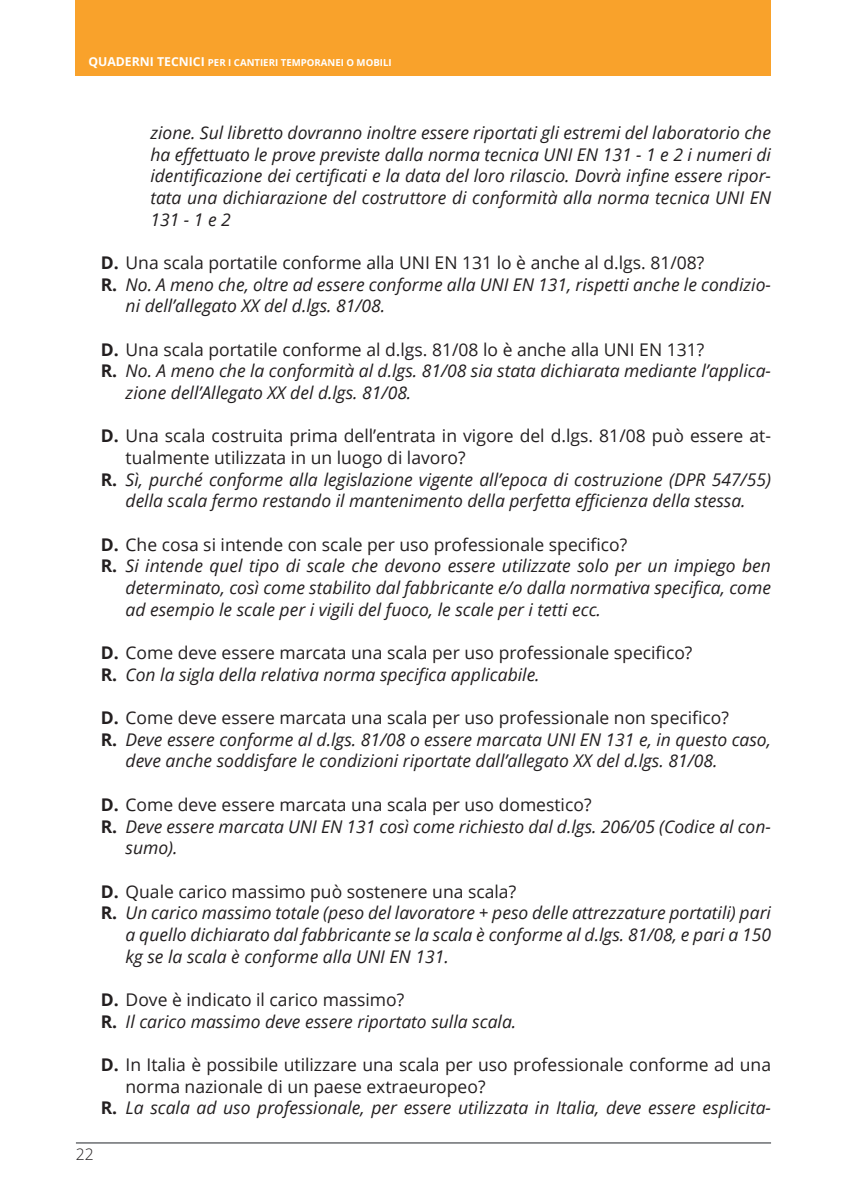
<style>
.page{position:relative;width:847px;height:1194px;background:#fff}
.page>*{position:absolute;margin:0;border:0;box-sizing:border-box;transform-origin:0 0}
.t1{font:italic 17.5px/21.7px "Open Sans";color:#231f20;text-align:justify}
.t2{font:17.5px/21.7px "Open Sans";color:#231f20}
.t3{font:300 15.75px "Open Sans";color:#231f20}
.t4{font:700 9.62px "Open Sans";color:#fff}
.s1{font-size:12.25px}
.s2{font-weight:700}
.s3{font-weight:700;font-style:normal}
.s4{font-style:italic}
.s5{font-style:normal}
</style>
<div class="page">
<div style="left:76px;top:0;width:694px;height:76px;background:#f9a22b"></div>
<hr style="left:76px;top:1142px;width:694px;height:1px;background:#808285">
<p class="t4" style="left:88px;top:56px;width:305px"><span class="s1">QUADERNI TECNICI</span> PER I CANTIERI TEMPORANEI O MOBILI</p>
<p class="t1" style="left:150px;top:121px;width:622px">zione. Sul libretto dovranno inoltre essere riportati gli estremi del laboratorio che ha effettuato le prove previste dalla norma tecnica UNI EN 131 - 1 e 2 i numeri di identificazione dei certificati e la data del loro rilascio. Dovrà infine essere ripor&shy;tata una dichiarazione del costruttore di conformità alla norma tecnica UNI EN 131 - 1 e 2</p>
<p class="t2" style="left:101px;top:251px;width:605px"><span class="s2">D.</span> Una scala portatile conforme alla UNI EN 131 lo è anche al d.lgs. 81/08?</p>
<p class="t1" style="left:101px;top:273px;width:671px"><span class="s3">R.</span> No. A meno che, oltre ad essere conforme alla UNI EN 131, rispetti anche le condizio-</p>
<p class="t1" style="left:125px;top:294px;width:261px">ni dell’allegato XX del d.lgs. 81/08.</p>
<p class="t2" style="left:101px;top:338px;width:605px"><span class="s2">D.</span> Una scala portatile conforme al d.lgs. 81/08 lo è anche alla UNI EN 131?</p>
<p class="t1" style="left:101px;top:359px;width:671px"><span class="s3">R.</span> No. A meno che la conformità al d.lgs. 81/08 sia stata dichiarata mediante l’applica-</p>
<p class="t1" style="left:125px;top:381px;width:287px">zione dell’Allegato XX del d.lgs. 81/08.</p>
<p class="t2" style="left:101px;top:425px;width:671px"><span class="s2">D.</span> Una scala costruita prima dell’entrata in vigore del d.lgs. 81/08 può essere at-</p>
<p class="t2" style="left:125px;top:446px;width:341px">tualmente utilizzata in un luogo di lavoro?</p>
<p class="t1" style="left:101px;top:468px;width:671px"><span class="s3">R.</span> Sì, purché conforme alla legislazione vigente all’epoca di costruzione (DPR 547/55)</p>
<p class="t1" style="left:125px;top:489px;width:621px">della scala fermo restando il mantenimento della perfetta efficienza della stessa.</p>
<p class="t2" style="left:101px;top:533px;width:528px"><span class="s2">D.</span> Che cosa si intende con scale per uso professionale specifico?</p>
<p class="t1" style="left:101px;top:554px;width:671px"><span class="s3">R.</span> Si intende quel tipo di scale che devono essere utilizzate solo per un impiego ben</p>
<p class="t1" style="left:125px;top:576px;width:646px">determinato, così come stabilito dal fabbricante e/o dalla normativa specifica, come</p>
<p class="t1" style="left:125px;top:598px;width:477px">ad esempio le scale per i vigili del fuoco, le scale per i tetti ecc.</p>
<p class="t2" style="left:101px;top:641px;width:593px"><span class="s2">D.</span> Come deve essere marcata una scala per uso professionale specifico?<br><span class="s2">R.</span> <span class="s4">Con la sigla della relativa norma specifica applicabile.</span></p>
<p class="t2" style="left:101px;top:706px;width:629px"><span class="s2">D.</span> Come deve essere marcata una scala per uso professionale non specifico?</p>
<p class="t1" style="left:101px;top:728px;width:671px"><span class="s3">R.</span> Deve essere conforme al d.lgs. 81/08 o essere marcata UNI EN 131 e, in questo caso,</p>
<p class="t1" style="left:125px;top:749px;width:593px">deve anche soddisfare le condizioni riportate dall’allegato XX del d.lgs. 81/08.</p>
<p class="t2" style="left:101px;top:793px;width:492px"><span class="s2">D.</span> Come deve essere marcata una scala per uso domestico?</p>
<p class="t1" style="left:101px;top:814px;width:671px"><span class="s3">R.</span> Deve essere marcata UNI EN 131 così come richiesto dal d.lgs. 206/05 (Codice al con-</p>
<p class="t1" style="left:125px;top:836px;width:54px">sumo).</p>
<p class="t2" style="left:101px;top:879px;width:417px"><span class="s2">D.</span> Quale carico massimo può sostenere una scala?</p>
<p class="t1" style="left:101px;top:901px;width:671px"><span class="s3">R.</span> Un carico massimo totale (peso del lavoratore + peso delle attrezzature portatili) pari</p>
<p class="t1" style="left:125px;top:923px;width:646px">a quello dichiarato dal fabbricante se la scala è conforme al d.lgs. 81/08, e pari a 150</p>
<p class="t1" style="left:125px;top:944px;width:324px">kg se la scala è conforme alla UNI EN 131.</p>
<p class="t1" style="left:101px;top:988px;width:417px"><span class="s3">D.</span> <span class="s5">Dove è indicato il carico massimo?<br></span><span class="s3">R.</span> Il carico massimo deve essere riportato sulla scala.</p>
<p class="t2" style="left:101px;top:1053px;width:671px"><span class="s2">D.</span> I n Italia è possibile utilizzare una scala per uso professionale conforme ad una</p>
<p class="t2" style="left:125px;top:1074px;width:361px">norma nazionale di un paese extraeuropeo?</p>
<p class="t1" style="left:101px;top:1096px;width:671px"><span class="s3">R.</span> La scala ad uso professionale, per essere utilizzata in Italia, deve essere esplicita-</p>
<p class="t3" style="left:76px;top:1143px;width:19px">22</p>
</div>
